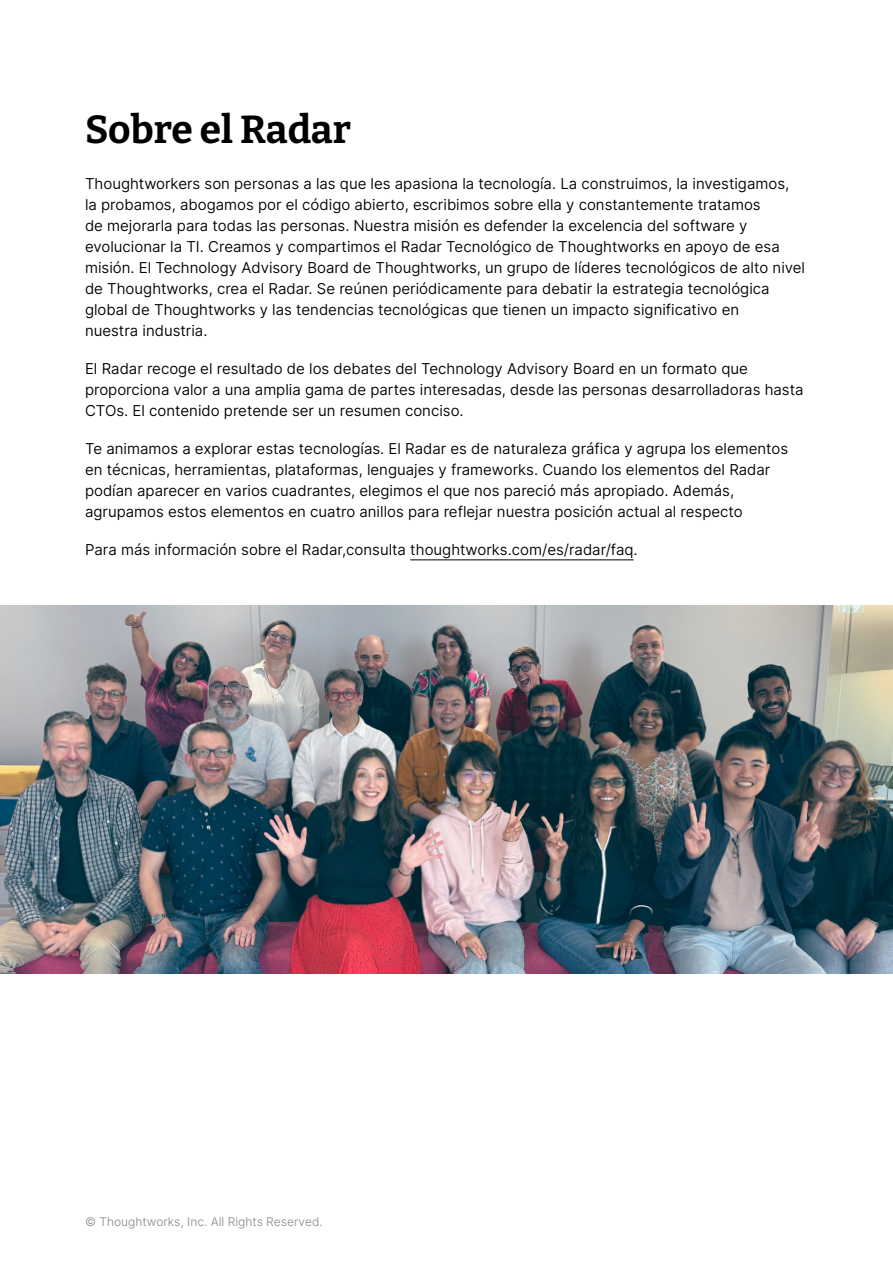
<style>
.page{position:relative;width:893px;height:1263px;background:#fff}
.page>*{position:absolute;margin:0;border:0;box-sizing:border-box;transform-origin:0 0}
.H2_TW{font:700 39px "Bitter";color:#000}
.t1{font:15px/21px "Inter V";color:#000}
.t2{font:12px "Inter V";color:#939598}
</style>
<div class="page">
<hr style="left:410px;top:559px;width:224px;height:1px;background:#000">
<img style="left:0;top:605px;width:893px;height:369px">
<h2 class="H2_TW" style="left:85px;top:104px;width:268px">Sobre el Radar</h2>
<p class="t1" style="left:85px;top:173px;width:721px">Thoughtworkers son personas a las que les apasiona la tecnología. La construimos, la investigamos,<br>la probamos, abogamos por el código abierto, escribimos sobre ella y constantemente tratamos<br>de mejorarla para todas las personas. Nuestra misión es defender la excelencia del software y evolucionar la TI. Creamos y compartimos el Radar Tecnológico de Thoughtworks en apoyo de esa misión. El Technology Advisory Board de Thoughtworks, un grupo de líderes tecnológicos de alto nivel de Thoughtworks, crea el Radar. Se reúnen periódicamente para debatir la estrategia tecnológica global de Thoughtworks y las tendencias tecnológicas que tienen un impacto significativo en<br>nuestra industria.</p>
<p class="t1" style="left:85px;top:358px;width:720px">El Radar recoge el resultado de los debates del Technology Advisory Board en un formato que proporciona valor a una amplia gama de partes interesadas, desde las personas desarrolladoras hasta<br>CTOs. El contenido pretende ser un resumen conciso.</p>
<p class="t1" style="left:85px;top:438px;width:705px">Te animamos a explorar estas tecnologías. El Radar es de naturaleza gráfica y agrupa los elementos en técnicas, herramientas, plataformas, lenguajes y frameworks. Cuando los elementos del Radar podían aparecer en varios cuadrantes, elegimos el que nos pareció más apropiado. Además, agrupamos estos elementos en cuatro anillos para reflejar nuestra posición actual al respecto</p>
<p class="t1" style="left:85px;top:539px;width:554px">Para más información sobre el Radar,consulta thoughtworks.com/es/radar/faq.</p>
<p class="t2" style="left:85px;top:1213px;width:239px">© Thoughtworks, Inc. All Rights Reserved.</p>
</div>
